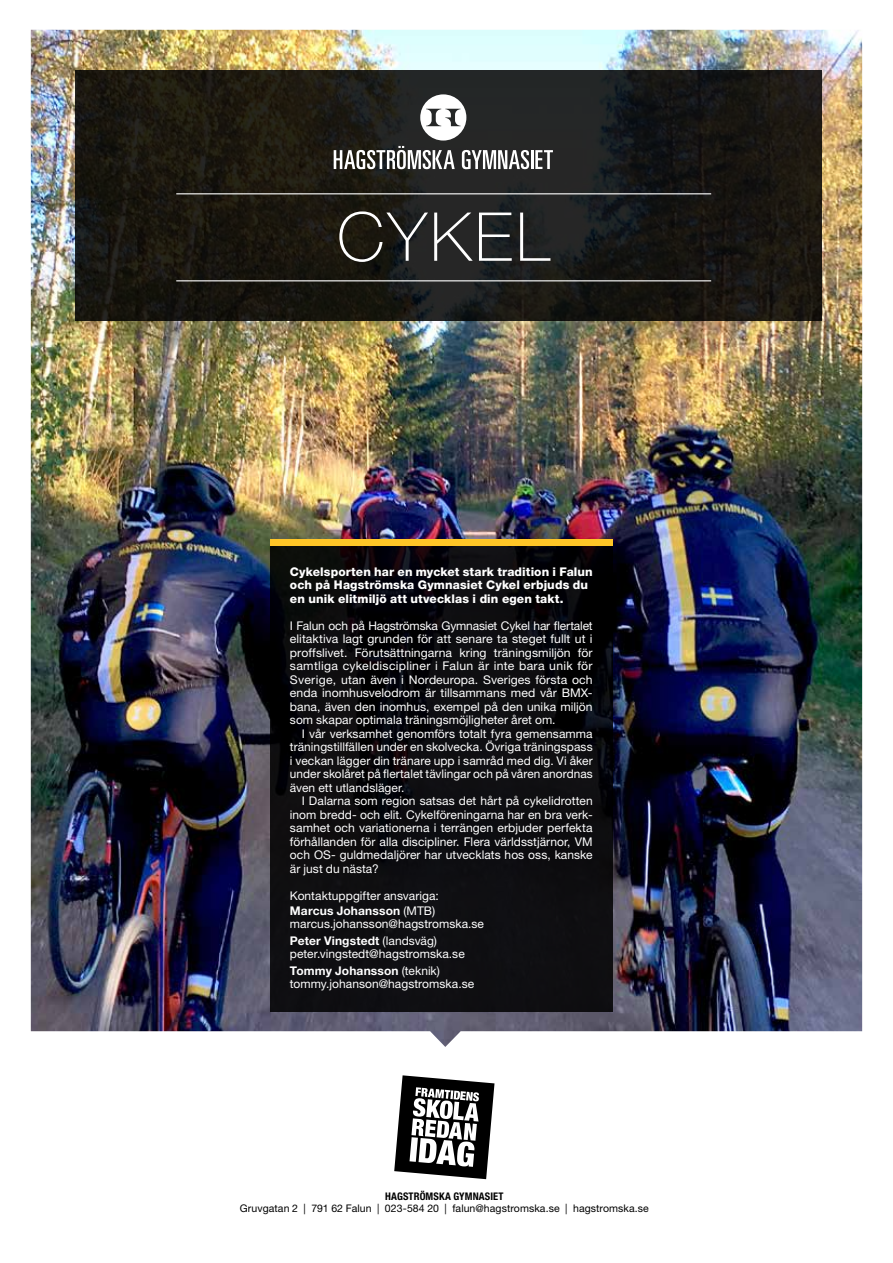
<style>
.page{position:relative;width:893px;height:1263px;background:#fff}
.page>*{position:absolute;margin:0;border:0;box-sizing:border-box;transform-origin:0 0}
.t1{font:100 67.5px "Helvetica Neue LT Std";letter-spacing:.05em;color:#fff}
.t2{font:12px/13.5px "Helvetica Neue LT Std";letter-spacing:.005em;color:#fff;text-align:justify}
.t3{font:800 12px/13.5px "Helvetica Neue LT Std";letter-spacing:.01em;color:#fff}
.t4{font:10.5px "Helvetica Neue LT Std";letter-spacing:.005em;color:#000}
.t5{font:700 condensed 10.5px "Helvetica Neue LT Std";letter-spacing:.01em;color:#000}
.s1{font-weight:700}
</style>
<div class="page">
<img style="left:31px;top:30px;width:831px;height:1017px">
<svg style="left:394px;top:1075px;width:100px;height:104px"></svg>
<svg style="left:75px;top:70px;width:747px;height:251px;background:#1b1a15"></svg>
<hr style="left:176px;top:193px;width:535px;height:1px;background:#fff">
<svg style="left:334px;top:94px;width:219px;height:75px"></svg>
<div style="left:270px;top:546px;width:342px;height:466px;background:linear-gradient(to bottom,#070709,#101013)"></div>
<div style="left:270px;top:539px;width:342px;height:7px;background:#ffc627"></div>
<hr style="left:176px;top:280px;width:535px;height:1px;background:#fff">
<h1 class="t1" style="left:337px;top:198px;width:214px">CYKEL</h1>
<p class="t3" style="left:290px;top:565px;width:304px">Cykelsporten har en mycket stark tradition i Falun och på Hagströmska Gymnasiet Cykel erbjuds du en unik elitmiljö att utvecklas i din egen takt.</p>
<p class="t2" style="left:290px;top:618px;width:304px">I Falun och på Hagströmska Gymnasiet Cykel har flertalet elitaktiva lagt grunden för att senare ta steget fullt ut i proffslivet. Förutsättningarna kring träningsmiljön för samtliga cykeldiscipliner i Falun är inte bara unik för Sverige, utan även i Nordeuropa. Sveriges första och enda inomhusvelodrom är tillsammans med vår BMX&shy;bana, även den inomhus, exempel på den unika miljön som skapar optimala träningsmöjligheter året om.</p>
<p class="t2" style="left:290px;top:726px;width:304px;text-indent:12px">I vår verksamhet genomförs totalt fyra gemensamma träningstillfällen under en skolvecka. Övriga träningspass i veckan lägger din tränare upp i samråd med dig. Vi åker under skolåret på flertalet tävlingar och på våren anordnas även ett utlandsläger.</p>
<p class="t2" style="left:290px;top:794px;width:304px;text-indent:12px">I Dalarna som region satsas det hårt på cykelidrotten inom bredd- och elit. Cykelföreningarna har en bra verk&shy;samhet och variationerna i terrängen erbjuder perfekta förhållanden för alla discipliner. Flera världsstjärnor, VM och OS- guldmedaljörer har utvecklats hos oss, kanske är just du nästa?</p>
<p class="t2" style="left:290px;top:888px;width:150px;line-height:15px">Kontaktuppgifter ansvariga:<br><span class="s1">Marcus Johansson</span> (MTB)</p>
<p class="t2" style="left:290px;top:915px;width:196px;line-height:16.5px">marcus.johansson@hagstromska.se<br><span class="s1">Peter Vingstedt</span> (landsväg)</p>
<p class="t2" style="left:290px;top:945px;width:176px;line-height:16.5px">peter.vingstedt@hagstromska.se<br><span class="s1">Tommy Johansson</span> (teknik)</p>
<p class="t2" style="left:290px;top:977px;width:186px">tommy.johanson@hagstromska.se</p>
<p class="t5" style="left:385px;top:1190px;width:120px">HAGSTRÖMSKA GYMNASIET</p>
<p class="t4" style="left:240px;top:1202px;width:410px">Gruvgatan 2 | 791 62 Falun | 023-584 20 | falun@hagstromska.se | hagstromska.se</p>
</div>
